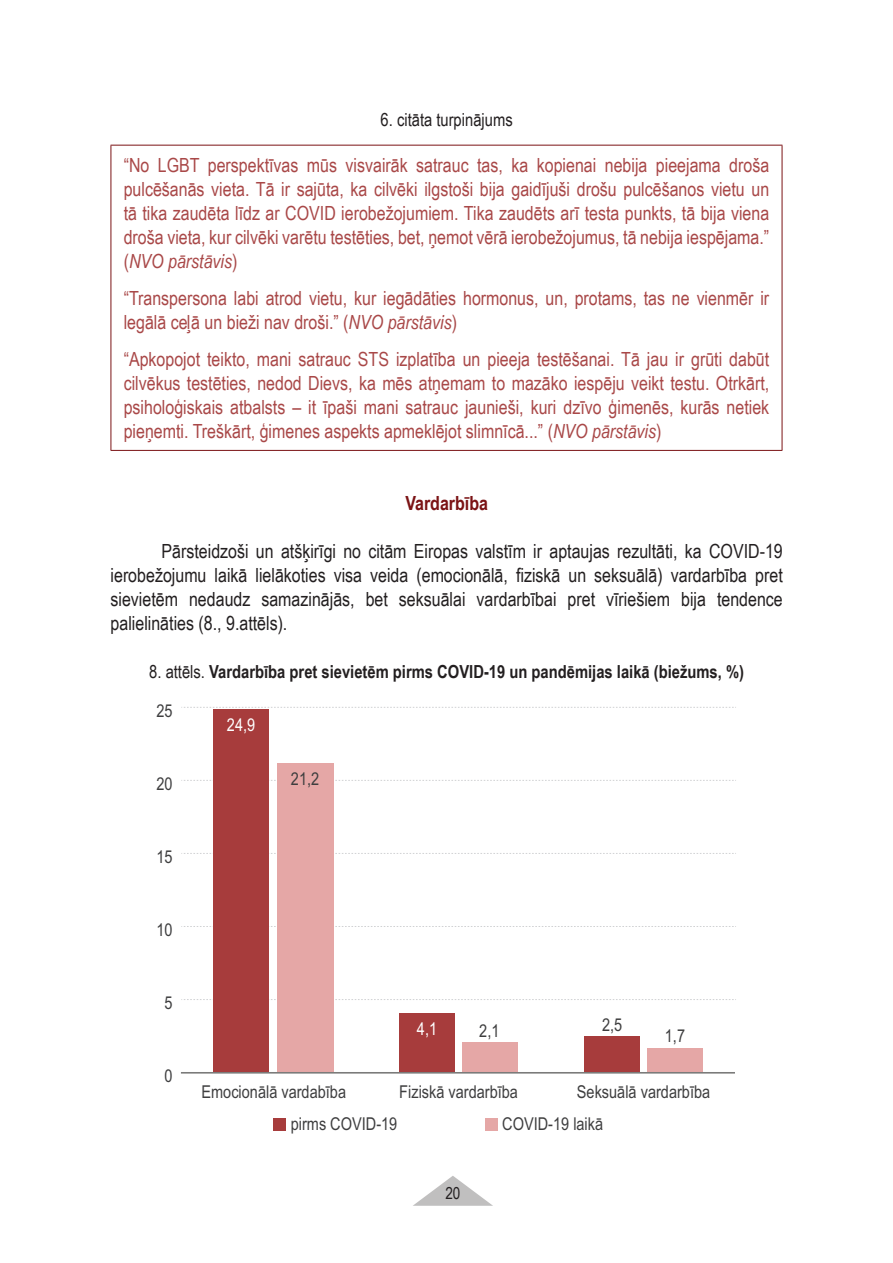
<style>
.page{position:relative;width:893px;height:1263px;background:#fff}
.page>*{position:absolute;margin:0;border:0;box-sizing:border-box;transform-origin:0 0}
.t1{font:19.5px/24px "Arial Narrow";color:#a94848;text-align:justify}
.t2{font:19.5px/24px "Arial Narrow";color:#231f20;text-align:justify}
.t3{font:700 19.5px "Arial Narrow";color:#7b1315}
.t4{font:700 18px "Arial Narrow";color:#231f20}
.t5{font:18px "Arial Narrow";color:#231f20}
.t6{font:17.7px "Arial Narrow";color:#3e3e3f}
.t7{font:17.7px "Arial Narrow";color:#fff}
.t8{font:16.5px "Arial Narrow";color:#231f20}
.s1{font-style:italic}
.s2{font-weight:400}
</style>
<div class="page">
<svg style="left:413px;top:1176px;width:80px;height:30px"></svg>
<hr style="left:111px;top:145px;width:671px;height:1px;background:#7b1315">
<hr style="left:111px;top:146px;width:1px;height:304px;background:#7b1315">
<hr style="left:782px;top:146px;width:1px;height:304px;background:#7b1315">
<hr style="left:111px;top:450px;width:671px;height:1px;background:#7b1315">
<svg style="left:181px;top:999px;width:555px;height:1px"></svg>
<svg style="left:181px;top:926px;width:555px;height:1px"></svg>
<svg style="left:181px;top:853px;width:555px;height:1px"></svg>
<svg style="left:181px;top:780px;width:555px;height:1px"></svg>
<svg style="left:181px;top:707px;width:555px;height:1px"></svg>
<div style="left:277px;top:763px;width:56px;height:309px;background:#e5a7a6"></div>
<div style="left:462px;top:1042px;width:56px;height:30px;background:#e5a7a6"></div>
<div style="left:647px;top:1048px;width:56px;height:24px;background:#e5a7a6"></div>
<div style="left:213px;top:709px;width:56px;height:363px;background:#a73c3c"></div>
<div style="left:399px;top:1013px;width:56px;height:59px;background:#a73c3c"></div>
<div style="left:584px;top:1036px;width:56px;height:36px;background:#a73c3c"></div>
<div style="left:273px;top:1118px;width:13px;height:13px;background:#a73c3c"></div>
<hr style="left:181px;top:1072px;width:554px;height:1px;background:#7b7b7a">
<div style="left:486px;top:1118px;width:12px;height:13px;background:#e5a7a6"></div>
<p class="t5" style="left:381px;top:106px;width:134px">6. citāta turpinājums</p>
<p class="t1" style="left:124px;top:152px;width:647px">“No LGBT perspektīvas mūs visvairāk satrauc tas, ka kopienai nebija pieejama droša pulcēšanās vieta. Tā ir sajūta, ka cilvēki ilgstoši bija gaidījuši drošu pulcēšanos vietu un tā tika zaudēta līdz ar COVID ierobežojumiem. Tika zaudēts arī testa punkts, tā bija viena droša vieta, kur cilvēki varētu testēties, bet, ņemot vērā ierobežojumus, tā nebija iespējama.” (<span class="s1">NVO pārstāvis</span>)</p>
<p class="t1" style="left:124px;top:285px;width:647px">“Transpersona labi atrod vietu, kur iegādāties hormonus, un, protams, tas ne vienmēr ir legālā ceļā un bieži nav droši.” (<span class="s1">NVO pārstāvis</span>)</p>
<p class="t1" style="left:124px;top:346px;width:647px">“Apkopojot teikto, mani satrauc STS izplatība un pieeja testēšanai. Tā jau ir grūti dabūt cilvēkus testēties, nedod Dievs, ka mēs atņemam to mazāko iespēju veikt testu. Otrkārt, psiholoģiskais atbalsts – it īpaši mani satrauc jaunieši, kuri dzīvo ģimenēs, kurās netiek pieņemti. Treškārt, ģimenes aspekts apmeklējot slimnīcā...” (<span class="s1">NVO pārstāvis</span>)</p>
<p class="t3" style="left:405px;top:488px;width:84px">Vardarbība</p>
<p class="t2" style="left:111px;top:538px;width:674px;text-indent:51px">Pārsteidzoši un atšķirīgi no citām Eiropas valstīm ir aptaujas rezultāti, ka COVID-19 ierobežojumu laikā lielākoties visa veida (emocionālā, fiziskā un seksuālā) vardarbība pret sievietēm nedaudz samazinājās, bet seksuālai vardarbībai pret vīriešiem bija tendence palielināties (8., 9.attēls).</p>
<p class="t4" style="left:149px;top:658px;width:596px"><span class="s2">8. attēls.</span> Vardarbība pret sievietēm pirms COVID-19 un pandēmijas laikā (biežums, %)</p>
<p class="t6" style="left:157px;top:698px;width:18px">25</p>
<p class="t6" style="left:157px;top:771px;width:18px">20</p>
<p class="t6" style="left:157px;top:844px;width:18px">15</p>
<p class="t6" style="left:157px;top:917px;width:18px">10</p>
<p class="t6" style="left:165px;top:990px;width:10px">5</p>
<p class="t6" style="left:165px;top:1063px;width:10px">0</p>
<p class="t7" style="left:227px;top:712px;width:30px">24,9</p>
<p class="t6" style="left:291px;top:766px;width:30px">21,2</p>
<p class="t7" style="left:417px;top:1015px;width:22px">4,1</p>
<p class="t6" style="left:479px;top:1018px;width:22px">2,1</p>
<p class="t6" style="left:602px;top:1012px;width:22px">2,5</p>
<p class="t6" style="left:665px;top:1023px;width:22px">1,7</p>
<p class="t6" style="left:201px;top:1078px;width:146px">Emocionālā vardabība</p>
<p class="t6" style="left:399px;top:1078px;width:120px">Fiziskā vardarbība</p>
<p class="t6" style="left:577px;top:1078px;width:135px">Seksuālā vardarbība</p>
<p class="t6" style="left:291px;top:1111px;width:108px">pirms COVID-19</p>
<p class="t6" style="left:502px;top:1111px;width:102px">COVID-19 laikā</p>
<p class="t8" style="left:445px;top:1181px;width:17px">20</p>
</div>
